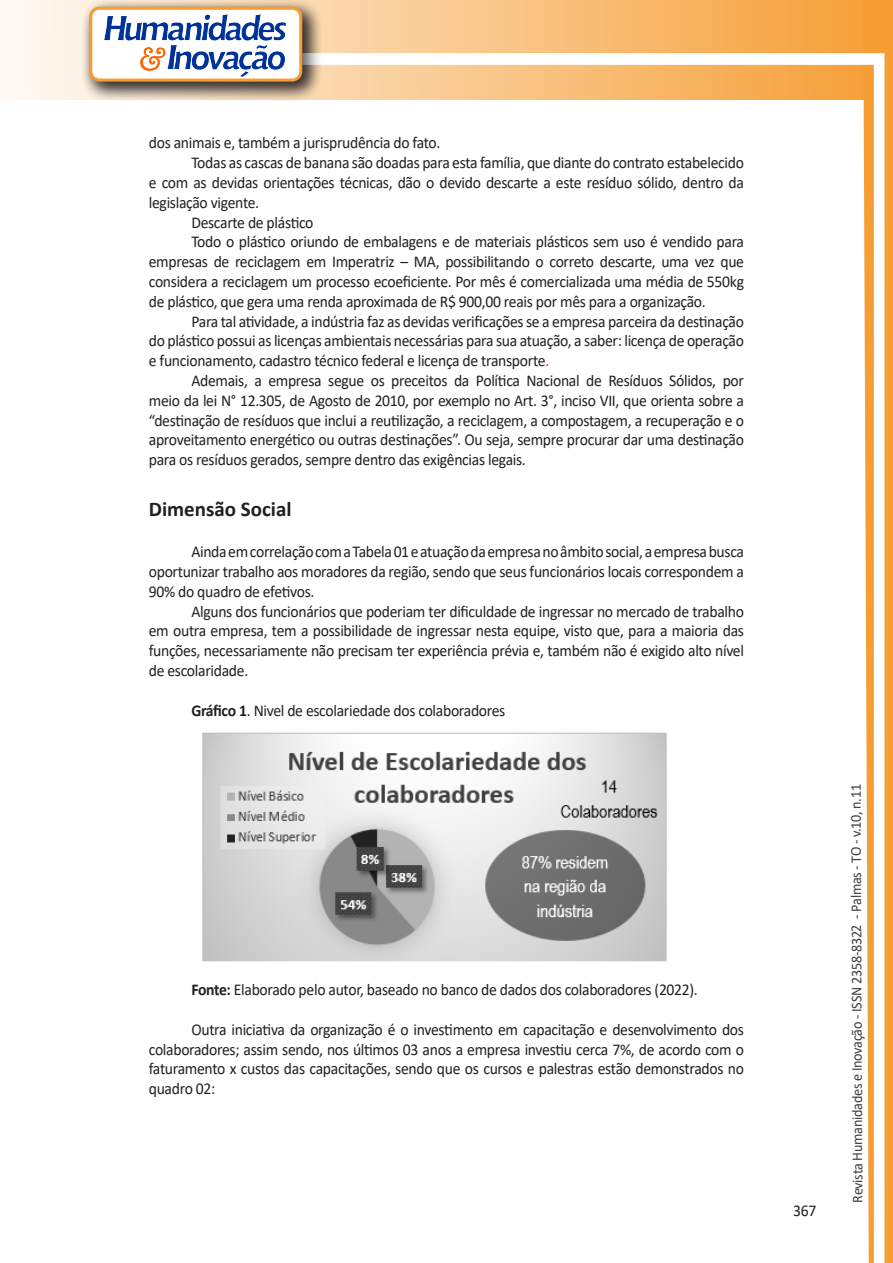
<style>
.page{position:relative;width:893px;height:1263px;background:#fff}
.page>*{position:absolute;margin:0;border:0;box-sizing:border-box;transform-origin:0 0}
.Titulo_2{font:700 21px "Calibri";color:#231f20}
.texto{font:16.5px/19.8px "Calibri";letter-spacing:-.02em;color:#231f20;text-align:justify;scale:.95 1}
.t1{font:15px "Calibri";letter-spacing:-.025em;color:#3e3e3f;scale:.95 1}
.s1{color:#f00}
.s2{font-weight:700}
</style>
<div class="page">
<svg style="left:5px;top:0;width:858px;height:100px;background:#f9c484"></svg>
<div style="left:302px;top:53px;width:582px;height:12px;background:#fff;border:2px solid #fff"></div>
<svg style="left:863px;top:0;width:30px;height:1263px"></svg>
<div style="left:81px;top:0;width:241px;height:102px;background:#231f20;opacity:.75"></div>
<div style="left:91px;top:8px;width:210px;height:72px;background:#fff;border-radius:9px"></div>
<img style="left:104px;top:14px;width:181px;height:62px">
<div style="left:89px;top:7px;width:213px;height:75px;border:3px solid #f69e34;border-radius:9px"></div>
<img style="left:202px;top:732px;width:465px;height:230px">
<p class="texto" style="left:149px;top:133px;width:309px">dos animais e, também a jurisprudência do fato.</p>
<p class="texto" style="left:149px;top:152px;width:628px;text-indent:43px">Todas as cascas de banana são doadas para esta família, que diante do contrato estabelecido e com as devidas orientações técnicas, dão o devido descarte a este resíduo sólido, dentro da legislação vigente.</p>
<p class="texto" style="left:191px;top:212px;width:130px">Descarte de plástico</p>
<p class="texto" style="left:149px;top:232px;width:628px;text-indent:43px">Todo o plástico oriundo de embalagens e de materiais plásticos sem uso é vendido para empresas de reciclagem em Imperatriz – MA, possibilitando o correto descarte, uma vez que considera a reciclagem um processo ecoeficiente. Por mês é comercializada uma média de 550kg de plástico, que gera uma renda aproximada de R$ 900,00 reais por mês para a organização.</p>
<p class="texto" style="left:149px;top:311px;width:628px;text-indent:43px">Para tal atividade, a indústria faz as devidas verificações se a empresa parceira da destinação do plástico possui as licenças ambientais necessárias para sua atuação, a saber: licença de operação e funcionamento, cadastro técnico federal e licença de transporte<span class="s1">.</span></p>
<p class="texto" style="left:149px;top:370px;width:628px;text-indent:43px">Ademais, a empresa segue os preceitos da Política Nacional de Resíduos Sólidos, por meio da lei N° 12.305, de Agosto de 2010, por exemplo no Art. 3°, inciso VII, que orienta sobre a “destinação de resíduos que inclui a reutilização, a reciclagem, a compostagem, a recuperação e o aproveitamento energético ou outras destinações”. Ou seja, sempre procurar dar uma destinação para os resíduos gerados, sempre dentro das exigências legais.</p>
<p class="Titulo_2" style="left:149px;top:494px;width:144px">Dimensão Social</p>
<p class="texto" style="left:149px;top:541px;width:628px;text-indent:43px">Ainda em correlação com a Tabela 01 e atuação da empresa no âmbito social, a empresa busca oportunizar trabalho aos moradores da região, sendo que seus funcionários locais correspondem a 90% do quadro de efetivos.</p>
<p class="texto" style="left:149px;top:601px;width:628px;text-indent:43px">Alguns dos funcionários que poderiam ter dificuldade de ingressar no mercado de trabalho em outra empresa, tem a possibilidade de ingressar nesta equipe, visto que, para a maioria das funções, necessariamente não precisam ter experiência prévia e, também não é exigido alto nível de escolaridade.</p>
<p class="texto" style="left:191px;top:700px;width:332px"><span class="s2">Gráfico 1</span>. Nivel de escolariedade dos colaboradores</p>
<p class="texto" style="left:191px;top:979px;width:535px"><span class="s2">Fonte:</span> Elaborado pelo autor, baseado no banco de dados dos colaboradores (2022).</p>
<p class="texto" style="left:149px;top:1019px;width:628px;text-indent:43px">Outra iniciativa da organização é o investimento em capacitação e desenvolvimento dos colaboradores; assim sendo, nos últimos 03 anos a empresa investiu cerca 7%, de acordo com o faturamento x custos das capacitações, sendo que os cursos e palestras estão demonstrados no quadro 02:</p>
<p class="texto" style="left:793px;top:1200px;width:26px">367</p>
<p class="t1" style="left:846px;top:1203px;width:442px;rotate:-90deg">Revista Humanidades e Inovação - ISSN 2358-8322 - Palmas - TO - v.10, n.11</p>
</div>
